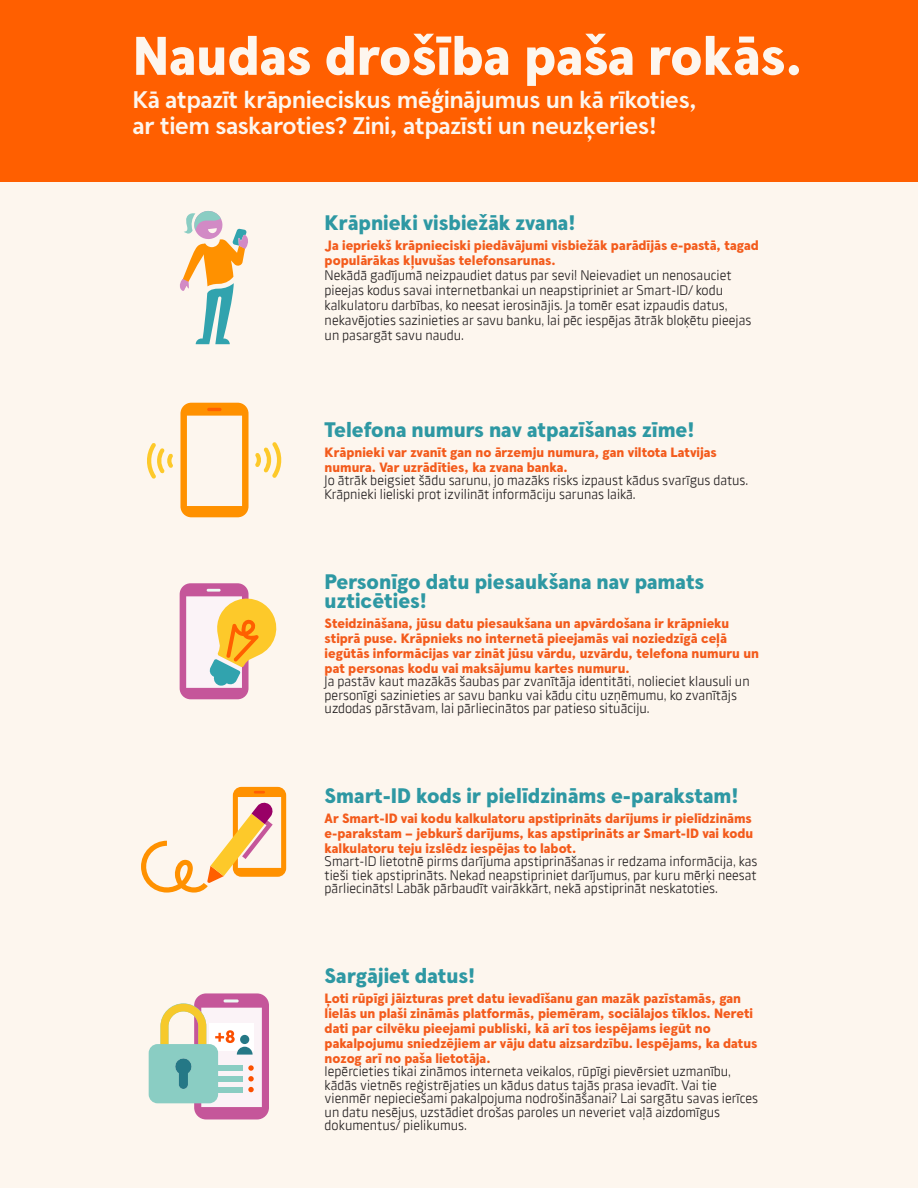
<style>
.page{position:relative;width:918px;height:1188px;background:#fff}
.page>*{position:absolute;margin:0;border:0;box-sizing:border-box;transform-origin:0 0}
.t1{font:900 54.3px "Swedbank Headline";color:#fdf6ee}
.t2{font:700 24px/25.2px "Swedbank Headline";color:#fdf6ee}
.t3{font:900 21px/19.5px "Swedbank Headline";color:#2e98a3}
.t4{font:13.5px/13.5px "Swedbank Sans";color:#231f20}
.t5{font:900 13.5px/15px "Swedbank Headline";color:#f35b1c}
</style>
<div class="page">
<div style="left:0;top:174px;width:918px;height:1014px;background:#fdf6ee"></div>
<div style="left:0;top:0;width:918px;height:182px;background:#ff5f00"></div>
<svg style="left:149px;top:993px;width:120px;height:126px"></svg>
<svg style="left:141px;top:787px;width:145px;height:106px"></svg>
<svg style="left:180px;top:211px;width:68px;height:133px"></svg>
<svg style="left:180px;top:583px;width:97px;height:116px"></svg>
<svg style="left:180px;top:403px;width:69px;height:114px"></svg>
<svg style="left:147px;top:443px;width:26px;height:36px"></svg>
<svg style="left:255px;top:442px;width:27px;height:36px"></svg>
<h1 class="t1" style="left:133px;top:23px;width:671px">Naudas drošība paša rokās.</h1>
<h2 class="t2" style="left:133px;top:89px;width:566px">Kā atpazīt krāpnieciskus mēģinājumus un kā rīkoties, ar tiem saskaroties? Zini, atpazīsti un neuzķeries!</h2>
<h3 class="t3" style="left:325px;top:214px;width:252px">Krāpnieki visbiežāk zvana!</h3>
<p class="t5" style="left:325px;top:238px;width:436px">Ja iepriekš krāpnieciski piedāvājumi visbiežāk parādījās e-pastā, tagad populārākas kļuvušas telefonsarunas.</p>
<p class="t4" style="left:325px;top:267px;width:428px;line-height:15px">Nekādā gadījumā neizpaudiet datus par sevi! Neievadiet un nenosauciet pieejas kodus savai internetbankai un neapstipriniet ar Smart-ID/ kodu kalkulatoru darbības, ko neesat ierosinājis. Ja tomēr esat izpaudis datus, nekavējoties sazinieties ar savu banku, lai pēc iespējas ātrāk bloķētu pieejas un pasargāt savu naudu.</p>
<h3 class="t3" style="left:325px;top:421px;width:371px">Telefona numurs nav atpazīšanas zīme!</h3>
<p class="t5" style="left:325px;top:445px;width:394px">Krāpnieki var zvanīt gan no ārzemju numura, gan viltota Latvijas numura. Var uzrādīties, ka zvana banka.</p>
<p class="t4" style="left:325px;top:474px;width:425px">Jo ātrāk beigsiet šādu sarunu, jo mazāks risks izpaust kādus svarīgus datus.<br>Krāpnieki lieliski prot izvilināt informāciju sarunas laikā.</p>
<h3 class="t3" style="left:325px;top:573px;width:381px">Personīgo datu piesaukšana nav pamats uzticēties!</h3>
<p class="t5" style="left:325px;top:616px;width:436px">Steidzināšana, jūsu datu piesaukšana un apvārdošana ir krāpnieku stiprā puse. Krāpnieks no internetā pieejamās vai noziedzīgā ceļā iegūtās informācijas var zināt jūsu vārdu, uzvārdu, telefona numuru un pat personas kodu vai maksājumu kartes numuru.</p>
<p class="t4" style="left:325px;top:675px;width:427px">Ja pastāv kaut mazākās šaubas par zvanītāja identitāti, nolieciet klausuli un personīgi sazinieties ar savu banku vai kādu citu uzņēmumu, ko zvanītājs uzdodas pārstāvam, lai pārliecinātos par patieso situāciju.</p>
<h3 class="t3" style="left:325px;top:787px;width:415px">Smart-ID kods ir pielīdzināms e-parakstam!</h3>
<p class="t5" style="left:325px;top:811px;width:430px;text-align:justify">Ar Smart-ID vai kodu kalkulatoru apstiprināts darījums ir pielīdzināms e-parakstam – jebkurš darījums, kas apstiprināts ar Smart-ID vai kodu kalkulatoru teju izslēdz iespējas to labot.</p>
<p class="t4" style="left:325px;top:855px;width:434px;text-align:justify">Smart-ID lietotnē pirms darījuma apstiprināšanas ir redzama informācija, kas tieši tiek apstiprināts. Nekad neapstipriniet darījumus, par kuru mērķi neesat pārliecināts! Labāk pārbaudīt vairākkārt, nekā apstiprināt neskatoties.</p>
<h3 class="t3" style="left:325px;top:967px;width:152px">Sargājiet datus!</h3>
<p class="t5" style="left:325px;top:991px;width:434px">Ļoti rūpīgi jāizturas pret datu ievadīšanu gan mazāk pazīstamās, gan lielās un plaši zināmās platformās, piemēram, sociālajos tīklos. Nereti dati par cilvēku pieejami publiski, kā arī tos iespējams iegūt no pakalpojumu sniedzējiem ar vāju datu aizsardzību. Iespējams, ka datus nozog arī no paša lietotāja.</p>
<p class="t4" style="left:325px;top:1065px;width:435px">Iepērcieties tikai zināmos interneta veikalos, rūpīgi pievērsiet uzmanību, kādās vietnēs reģistrējaties un kādus datus tajās prasa ievadīt. Vai tie vienmēr nepieciešami pakalpojuma nodrošināšanai? Lai sargātu savas ierīces un datu nesējus, uzstādiet drošas paroles un neveriet vaļā aizdomīgus dokumentus/ pielikumus.</p>
</div>
